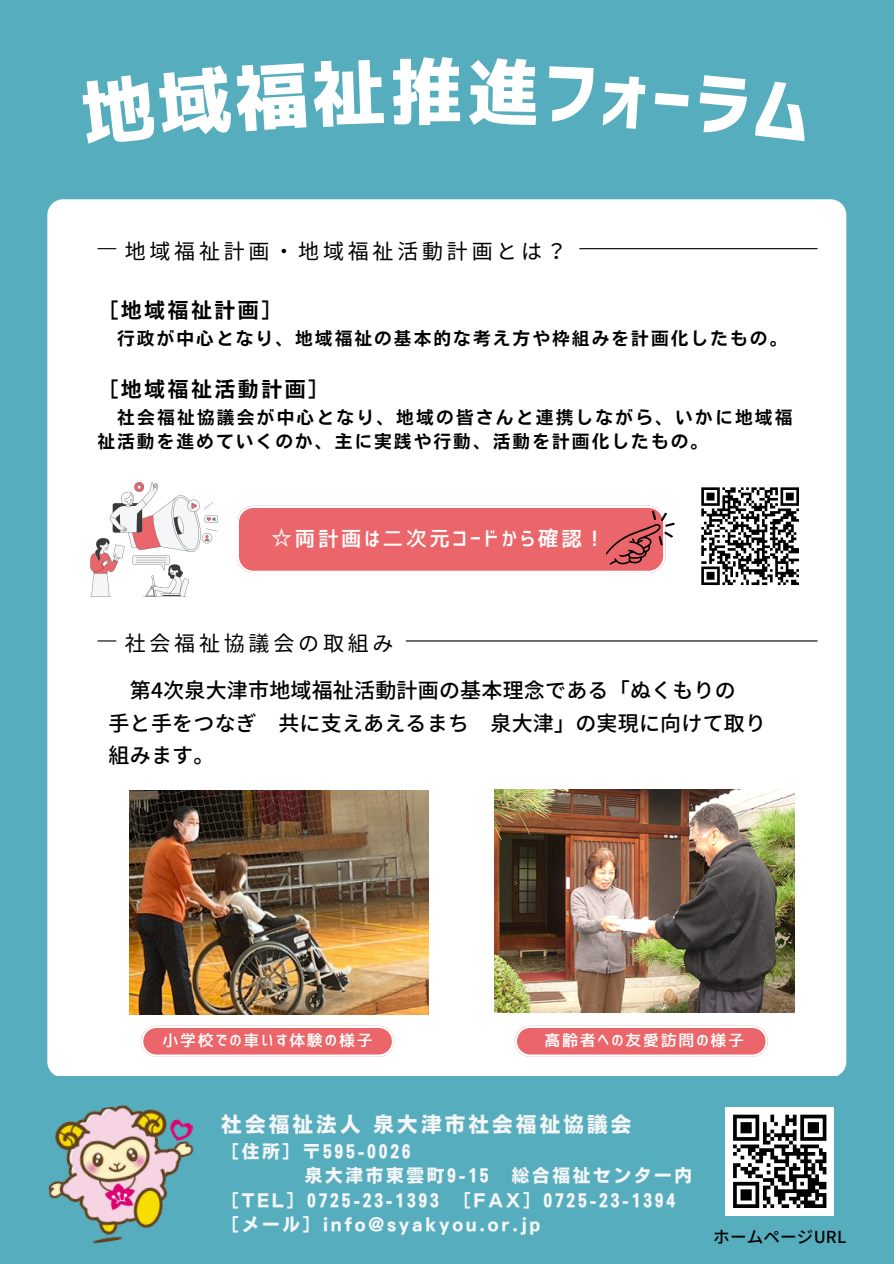
<style>
.page{position:relative;width:894px;height:1264px;background:#fff}
.page>*{position:absolute;margin:0;border:0;box-sizing:border-box;transform-origin:0 0}
.t1{font:73.5px "Corporate Logo Bold";color:#fff}
.t2{font:500 21px/32.7px "Noto Sans JP";letter-spacing:.01em;color:#000}
.t3{font:21px "Noto Sans JP";letter-spacing:.18em;color:#000001}
.t4{font:21px "Motoya Cedar Std W5";letter-spacing:.115em;color:#000}
.t5{font:21px "Corporate Logo Medium";letter-spacing:.105em;color:#fff}
.t6{font:20.55px "Motoya Cedar Std W6";letter-spacing:.155em;color:#f5f6f7}
.t7{font:17.7px/24.8px "Motoya Cedar Std W5";letter-spacing:.115em;color:#000}
.t8{font:17.55px/24.5px "Motoya Cedar Std W6";letter-spacing:.155em;color:#f5f6f7}
.t9{font:500 16.5px "Noto Sans JP";letter-spacing:.01em;color:#000}
.t10{font:15.9px "Corporate Logo Medium";letter-spacing:.105em;color:#fff}
</style>
<div class="page">
<div style="left:0;top:0;width:893px;height:1263px;background:#56adbd"></div>
<div style="left:47px;top:199px;width:799px;height:876px;background:#fff"></div>
<img style="left:48px;top:1105px;width:146px;height:139px">
<hr style="left:98px;top:248px;width:719px;height:1px;background:#000001">
<div style="left:116px;top:230px;width:463px;height:40px;background:#fff;border-radius:10px"></div>
<svg style="left:236px;top:505px;width:438px;height:70px"></svg>
<div style="left:695px;top:482px;width:109px;height:108px;background:#fff"></div>
<svg style="left:701px;top:487px;width:98px;height:98px"></svg>
<div style="left:725px;top:1107px;width:108px;height:108px;background:#fff"></div>
<svg style="left:733px;top:1114px;width:93px;height:93px"></svg>
<hr style="left:803px;top:1204px;width:23px;height:3px;background:#000">
<hr style="left:98px;top:640px;width:719px;height:1px;background:#000001">
<div style="left:116px;top:622px;width:289px;height:40px;background:#fff"></div>
<svg style="left:89px;top:482px;width:129px;height:114px"></svg>
<img style="left:494px;top:789px;width:300px;height:223px">
<svg style="left:141px;top:1025px;width:253px;height:31px"></svg>
<svg style="left:514px;top:1025px;width:253px;height:31px"></svg>
<img style="left:129px;top:790px;width:300px;height:224px">
<p class="t1" style="left:389px;top:55px;width:75px">推</p>
<p class="t3" style="left:125px;top:235px;width:444px">地域福祉計画・地域福祉活動計画とは？</p>
<p class="t4" style="left:97px;top:299px;width:186px">［地域福祉計画］</p>
<p class="t7" style="left:117px;top:326px;width:671px">行政が中心となり、地域福祉の基本的な考え方や枠組みを計画化したもの。</p>
<p class="t4" style="left:97px;top:378px;width:233px">［地域福祉活動計画］</p>
<p class="t7" style="left:97px;top:404px;width:696px;text-indent:20px">社会福祉協議会が中心となり、地域の皆さんと連携しながら、いかに地域福祉活動を進めていくのか、主に実践や行動、活動を計画化したもの。</p>
<p class="t5" style="left:271px;top:528px;width:335px">☆両計画は二次元コードから確認！</p>
<p class="t3" style="left:125px;top:627px;width:270px">社会福祉協議会の取組み</p>
<p class="t2" style="left:109px;top:673px;width:658px;text-indent:21px">第4次泉大津市地域福祉活動計画の基本理念である「ぬくもりの<br>手と手をつなぎ 共に支えあえるまち 泉大津」の実現に向けて取り組みます。</p>
<h6 class="t10" style="left:162px;top:1032px;width:211px">小学校での車いす体験の様子</h6>
<h6 class="t10" style="left:544px;top:1032px;width:201px">高齢者への友愛訪問の様子</h6>
<h4 class="t6" style="left:221px;top:1114px;width:411px">社会福祉法人 泉大津市社会福祉協議会</h4>
<h4 class="t8" style="left:305px;top:1139px;width:185px;text-indent:-83px">［住所］〒595-0026<br>泉大津市東雲町9-15</h4>
<h4 class="t8" style="left:221px;top:1163px;width:472px;text-indent:290px">総合福祉センター内［TEL］0725-23-1393 ［FAX］0725-23-1394［メール］info@syakyou.or.jp</h4>
<h5 class="t9" style="left:713px;top:1223px;width:134px">ホームページURL</h5>
</div>
